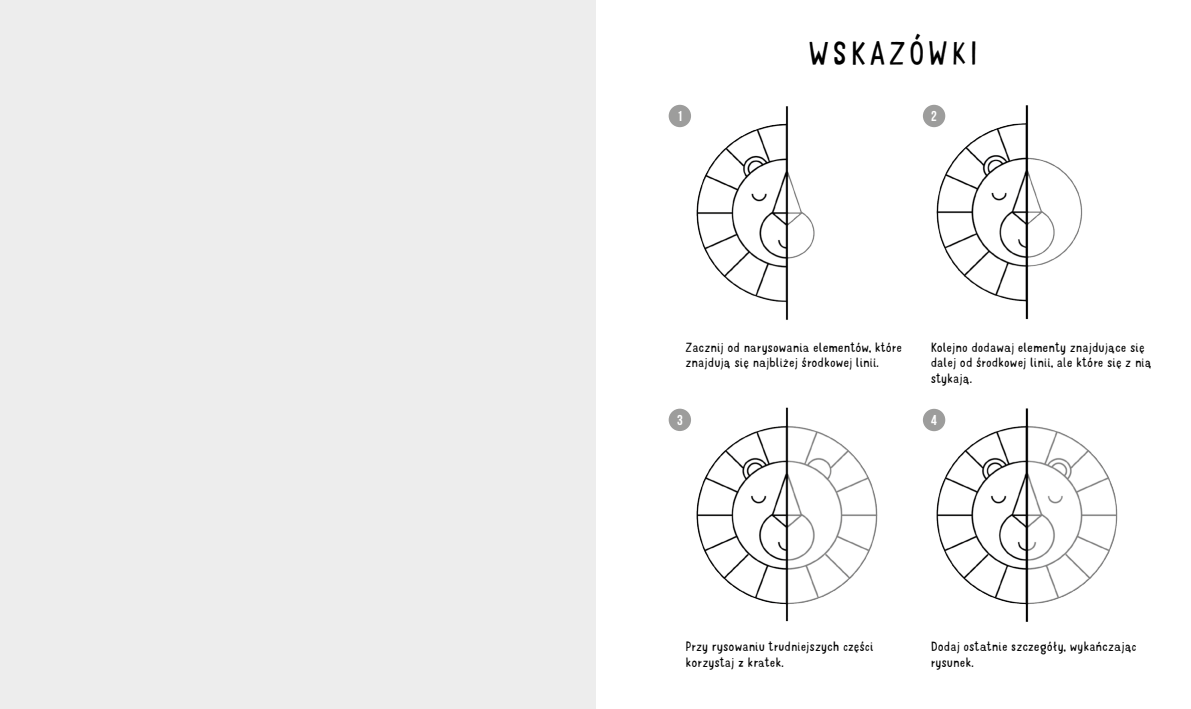
<style>
.page{position:relative;width:1191px;height:709px;background:#fff}
.page>*{position:absolute;margin:0;border:0;box-sizing:border-box;transform-origin:0 0}
.t1{font:300 31.9px "Mr Dodo";letter-spacing:.1em;color:#000}
.t2{font:14.3px "Bebas Neue";color:#fff}
.t3{font:300 12.8px/15.4px "Mr Dodo";color:#000}
</style>
<div class="page">
<img style="left:679px;top:106px;width:439px;height:516px">
<div style="left:0;top:0;width:595px;height:709px;background:#ededed"></div>
<div style="left:923px;top:105px;width:22px;height:22px;background:#9d9d9c;border-radius:50%"></div>
<div style="left:668px;top:105px;width:23px;height:22px;background:#9d9d9c;border-radius:50%"></div>
<div style="left:668px;top:408px;width:23px;height:23px;background:#9d9d9c;border-radius:50%"></div>
<div style="left:923px;top:409px;width:22px;height:22px;background:#9d9d9c;border-radius:50%"></div>
<h1 class="t1" style="left:808px;top:34px;width:171px">WSKAZÓWKI</h1>
<p class="t2" style="left:677px;top:108px;width:7px">1</p>
<p class="t2" style="left:931px;top:108px;width:7px">2</p>
<p class="t3" style="left:685px;top:340px;width:218px">Zacznij od narysowania elementów, które znajdują się najbliżej środkowej linii.</p>
<p class="t3" style="left:930px;top:340px;width:222px">Kolejno dodawaj elementy znajdujące się dalej od środkowej linii, ale które się z nią stykają.</p>
<p class="t2" style="left:677px;top:412px;width:7px">3</p>
<p class="t2" style="left:931px;top:412px;width:7px">4</p>
<p class="t3" style="left:685px;top:639px;width:190px">Przy rysowaniu trudniejszych części korzystaj z kratek.</p>
<p class="t3" style="left:930px;top:639px;width:207px">Dodaj ostatnie szczegóły, wykańczając rysunek.</p>
</div>
